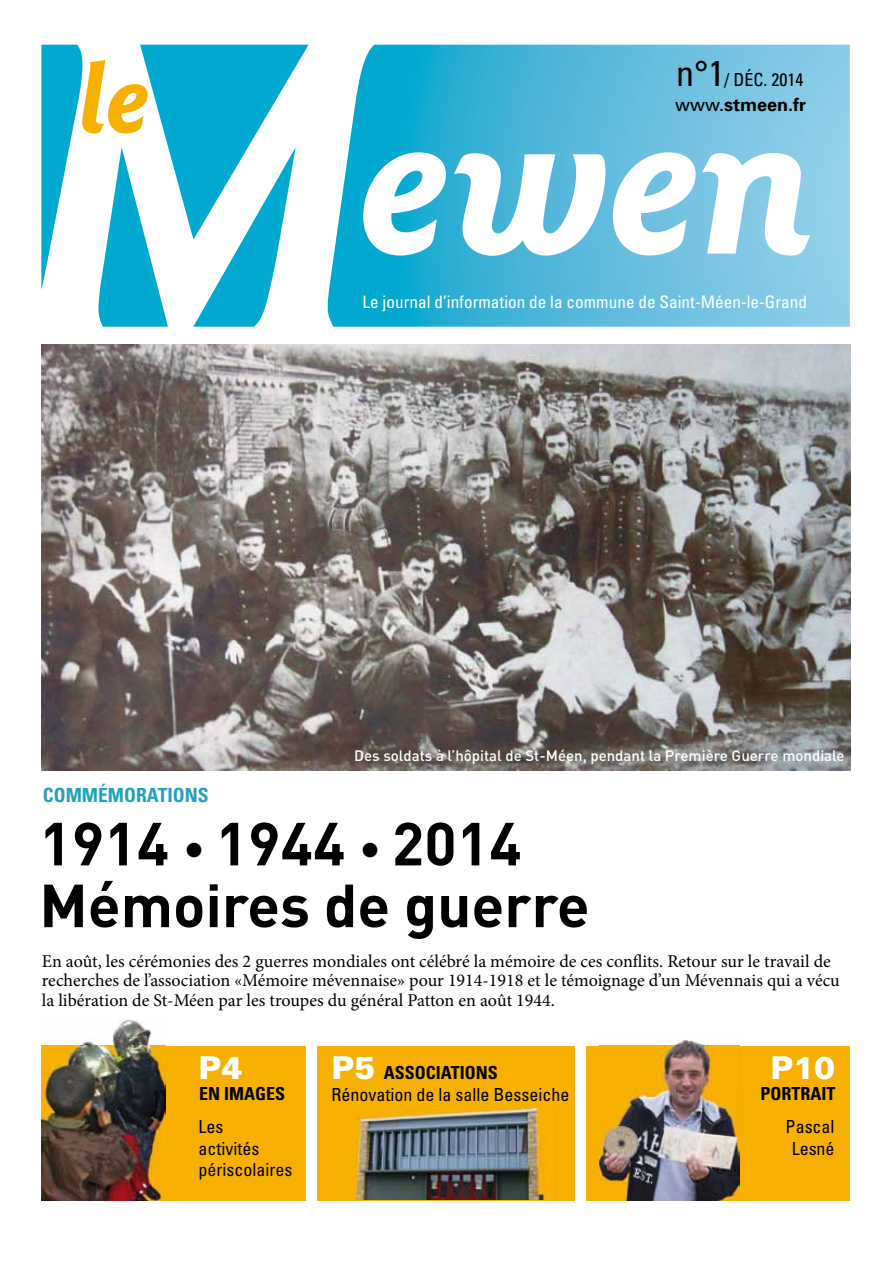
<style>
.page{position:relative;width:893px;height:1263px;background:#fff}
.page>*{position:absolute;margin:0;border:0;box-sizing:border-box;transform-origin:0 0}
.t1{font:italic 700 212.7px "Goudy Sans Itc T";color:#fff}
.t2{font:italic 700 101.85px "Goudy Sans Itc T";color:#f8b000}
.t3{font:700 59.85px/61.8px "DIN";color:#000}
.t4{font:900 31.5px "Univers";color:#fff}
.t5{font:700 condensed 19.5px "Univers";color:#22a2bd}
.t6{font:18px/19.5px "Minion Pro";color:#000}
.t7{font:condensed 18px/21.6px "Univers";color:#000}
.t8{font:700 condensed 18px "Univers";color:#000}
.t9{font:700 18px "Univers";color:#000}
.t10{font:condensed 17.25px "Univers";color:#fff}
.t11{font:500 15px "DIN";color:#fff}
.s1{font-size:36px}
.s2{font-weight:400}
.s3{font-size:44.85px}
</style>
<div class="page">
<img style="left:42px;top:345px;width:808px;height:426px">
<svg style="left:41px;top:45px;width:41px;height:245px"></svg>
<svg style="left:98px;top:45px;width:211px;height:282px"></svg>
<svg style="left:328px;top:45px;width:522px;height:282px;background:#5abddd"></svg>
<div style="left:41px;top:1046px;width:809px;height:154px;background:#f8b000"></div>
<div style="left:306px;top:1043px;width:11px;height:161px;background:#fff"></div>
<div style="left:575px;top:1042px;width:11px;height:161px;background:#fff"></div>
<img style="left:600px;top:1040px;width:139px;height:6px">
<img style="left:600px;top:1046px;width:139px;height:154px">
<img style="left:41px;top:1020px;width:124px;height:180px">
<img style="left:348px;top:1108px;width:198px;height:92px">
<h2 class="t2" style="left:79px;top:40px;width:72px">le</h2>
<p class="t7" style="left:676px;top:68px;width:129px"><span class="s1">n°1</span>/ DÉC. 2014</p>
<p class="t9" style="left:675px;top:93px;width:133px"><span class="s2">www.</span>stmeen.fr</p>
<h1 class="t1" style="left:359px;top:61px;width:456px">ewen</h1>
<p class="t10" style="left:362px;top:291px;width:446px">Le journal d’information de la commune de Saint-Méen-le-Grand</p>
<p class="t11" style="left:354px;top:746px;width:492px">Des soldats à l’hôpital de St-Méen, pendant la Première Guerre mondiale</p>
<p class="t5" style="left:43px;top:783px;width:167px">COMMÉMORATIONS</p>
<h3 class="t3" style="left:39px;top:810px;width:552px">1914 <span class="s3">•</span> 1944 <span class="s3">•</span> 2014<br>Mémoires de guerre</h3>
<p class="t6" style="left:42px;top:951px;width:799px">En août, les cérémonies des 2 guerres mondiales ont célébré la mémoire de ces con its. Retour sur le travail de recherches de l’association «Mémoire mévennaise» pour 1914-1918 et le témoignage d’un Mévennais qui a vécu la libération de St-Méen par les troupes du général Patton en août 1944.</p>
<h3 class="t4" style="left:199px;top:1048px;width:45px">P4</h3>
<h3 class="t4" style="left:332px;top:1048px;width:45px">P5</h3>
<h3 class="t4" style="left:770px;top:1048px;width:66px">P10</h3>
<p class="t8" style="left:384px;top:1062px;width:115px">ASSOCIATIONS</p>
<p class="t8" style="left:199px;top:1082px;width:88px">EN IMAGES</p>
<p class="t7" style="left:199px;top:1115px;width:95px">Les<br>activités périscolaires</p>
<p class="t7" style="left:332px;top:1083px;width:239px">Rénovation de la salle Besseiche</p>
<p class="t8" style="left:760px;top:1082px;width:77px">PORTRAIT</p>
<p class="t7" style="left:786px;top:1115px;width:50px;text-align:center">Pascal<br>Lesné</p>
</div>
